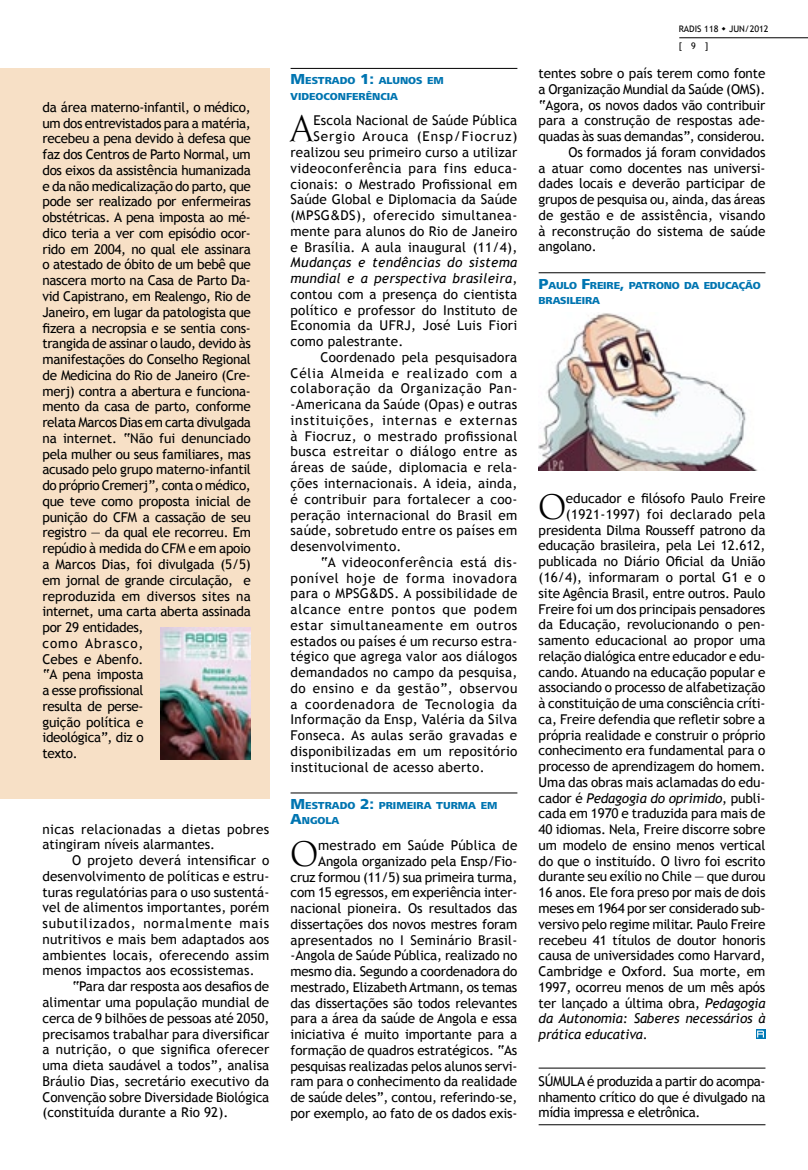
<style>
.page{position:relative;width:808px;height:1170px;background:#fff}
.page>*{position:absolute;margin:0;border:0;box-sizing:border-box;transform-origin:0 0}
.t1{font:35.85px "Goudy Trajan";color:#000}
.t2{font:13.5px/15.8px "Radis";letter-spacing:-.01em;color:#000;text-align:justify}
.t3{font:13.5px/15.8px "Radis";letter-spacing:.015em;color:#000;text-align:right}
.t4{font:italic 13.5px "Radis";letter-spacing:-.01em;color:#000}
.t5{font:13.5px/15.8px "Radis";letter-spacing:.025em;color:#000}
.t6{font:13.5px "Radis";letter-spacing:.01em;color:#000}
.t7{font:13.5px "Radis";letter-spacing:.02em;color:#000}
.t8{font:800 10.5px/15.8px "Frutiger Next LT";color:#0075b1}
.t9{font:9px/17.4px "Radis";color:#000}
.s1{font-size:15px}
.s2{font-style:italic}
.s3{font-style:normal}
</style>
<div class="page">
<hr style="left:679px;top:37px;width:129px;height:1px;background:#000">
<div style="left:0;top:68px;width:269px;height:730px;background:#f7e0c6"></div>
<hr style="left:291px;top:68px;width:226px;height:1px;background:#000">
<hr style="left:291px;top:792px;width:226px;height:1px;background:#000">
<hr style="left:539px;top:272px;width:226px;height:1px;background:#000">
<img style="left:539px;top:313px;width:218px;height:157px">
<div style="left:756px;top:1029px;width:9px;height:9px;background:#0079b6"></div>
<svg style="left:757px;top:1030px;width:7px;height:7px"></svg>
<img style="left:161px;top:627px;width:89px;height:132px">
<hr style="left:539px;top:1067px;width:226px;height:1px;background:#000">
<hr style="left:539px;top:1124px;width:226px;height:1px;background:#000">
<p class="t2" style="left:43px;top:99px;width:210px;text-align:left">da área materno-infantil, o médico, um dos entrevistados para a matéria, recebeu a pena devido à defesa que faz dos Centros de Parto Normal, um dos eixos da assistência humanizada e da não medicalização do parto, que pode ser realizado por enfermeiras obstétricas. A pena imposta ao mé&shy;dico teria a ver com episódio ocor&shy;rido em 2004, no qual ele assinara o atestado de óbito de um bebê que nascera morto na Casa de Parto Da&shy;vid Capistrano, em Realengo, Rio de<br>Janeiro, em lugar da patologista que fizera a necropsia e se sentia cons&shy;trangida de assinar o laudo, devido às manifestações do Conselho Regional de Medicina do Rio de Janeiro (Cre&shy;merj) contra a abertura e funciona&shy;mento da casa de parto, conforme relata Marcos Dias em carta divulgada na internet. “Não fui denunciado pela mulher ou seus familiares, mas acusado pelo grupo materno-infantil do próprio Cremerj”, conta o médico, que teve como proposta inicial de punição do CFM a cassação de seu registro — da qual ele recorreu. Em repúdio à medida do CFM e em apoio a Marcos Dias, foi divulgada (5/5) em jornal de grande circulação, e reproduzida em diversos sites na internet, uma carta aberta assinada por 29 entidades,<br>como Abrasco,<br>Cebes e Abenfo.<br>“A pena imposta<br>a esse profissional<br>resulta de perse-<br>guição política e<br>ideológica”, diz o<br>texto.</p>
<p class="t5" style="left:43px;top:821px;width:228px">nicas relacionadas a dietas pobres atingiram níveis alarmantes.</p>
<p class="t2" style="left:43px;top:852px;width:228px;text-indent:30px">O projeto deverá intensificar o desenvolvimento de políticas e estru&shy;turas regulatórias para o uso sustentá&shy;vel de alimentos importantes, porém subutilizados, normalmente mais nutritivos e mais bem adaptados aos ambientes locais, oferecendo assim menos impactos aos ecossistemas.</p>
<p class="t2" style="left:43px;top:978px;width:228px;text-indent:30px">“Para dar resposta aos desafios de alimentar uma população mundial de cerca de 9 bilhões de pessoas até 2050, precisamos trabalhar para diversificar a nutrição, o que significa oferecer uma dieta saudável a todos”, analisa Bráulio Dias, secretário executivo da Convenção sobre Diversidade Biológica (constituída durante a Rio 92).</p>
<p class="t8" style="left:291px;top:73px;width:155px"><span class="s1">M</span> ESTRADO <span class="s1">1:</span> ALUNOS EM<br>VIDEOCONFERÊNCIA</p>
<h1 class="t1" style="left:291px;top:109px;width:24px">A</h1>
<p class="t3" style="left:291px;top:113px;width:228px">Escola Nacional de Saúde Pública Sergio Arouca (Ensp/Fiocruz) realizou seu primeiro curso a utilizar videoconferência para fins educa&shy;cionais: o Mestrado Profissional em Saúde Global e Diplomacia da Saúde (MPSG&amp;DS), oferecido simultanea&shy;mente para alunos do Rio de Janeiro e Brasília. A aula inaugural (11/4),</p>
<p class="t2" style="left:291px;top:255px;width:228px"><span class="s2">Mudanças e tendências do sistema mundial e a perspectiva brasileira</span>, contou com a presença do cientista político e professor do Instituto de Economia da UFRJ, José Luis Fiori como palestrante.</p>
<p class="t2" style="left:291px;top:349px;width:228px;text-indent:30px">Coordenado pela pesquisadora Célia Almeida e realizado com a colaboração da Organização Pan--Americana da Saúde (Opas) e outras instituições, internas e externas à Fiocruz, o mestrado profissional busca estreitar o diálogo entre as áreas de saúde, diplomacia e rela&shy;ções internacionais. A ideia, ainda, é contribuir para fortalecer a coo&shy;peração internacional do Brasil em saúde, sobretudo entre os países em desenvolvimento.</p>
<p class="t2" style="left:291px;top:554px;width:228px;text-indent:30px">“A videoconferência está dis&shy;ponível hoje de forma inovadora para o MPSG&amp;DS. A possibilidade de alcance entre pontos que podem estar simultaneamente em outros estados ou países é um recurso estra&shy;tégico que agrega valor aos diálogos demandados no campo da pesquisa, do ensino e da gestão”, observou a coordenadora de Tecnologia da Informação da Ensp, Valéria da Silva Fonseca. As aulas serão gravadas e disponibilizadas em um repositório institucional de acesso aberto.</p>
<p class="t8" style="left:291px;top:797px;width:208px"><span class="s1">M</span> ESTRADO <span class="s1">2:</span> PRIMEIRA TURMA EM<br><span class="s1">A</span>NGOLA</p>
<h1 class="t1" style="left:291px;top:833px;width:29px">O</h1>
<p class="t2" style="left:291px;top:837px;width:228px;text-align:right">mestrado em Saúde Pública de Angola organizado pela Ensp/Fio&shy;cruz formou (11/5) sua primeira turma, com 15 egressos, em experiência inter&shy;nacional pioneira. Os resultados das dissertações dos novos mestres foram apresentados no I Seminário Brasil--Angola de Saúde Pública, realizado no mesmo dia. Segundo a coordenadora do mestrado, Elizabeth Artmann, os temas das dissertações são todos relevantes para a área da saúde de Angola e essa iniciativa é muito importante para a formação de quadros estratégicos. “As pesquisas realizadas pelos alunos servi&shy;ram para o conhecimento da realidade de saúde deles”, contou, referindo-se, por exemplo, ao fato de os dados exis-</p>
<p class="t9" style="left:679px;top:20px;width:91px">Radis 118 • JUN/2012 [9]</p>
<p class="t2" style="left:539px;top:66px;width:228px">tentes sobre o país terem como fonte</p>
<p class="t2" style="left:539px;top:81px;width:228px">a Organização Mundial da Saúde (OMS).</p>
<p class="t2" style="left:539px;top:97px;width:228px">“Agora, os novos dados vão contribuir</p>
<p class="t2" style="left:539px;top:113px;width:228px">para a construção de respostas ade-</p>
<p class="t2" style="left:539px;top:129px;width:228px">quadas às suas demandas”, considerou.</p>
<p class="t2" style="left:568px;top:144px;width:199px">Os formados já foram convidados</p>
<p class="t2" style="left:539px;top:160px;width:228px">a atuar como docentes nas universi-</p>
<p class="t2" style="left:539px;top:176px;width:228px">dades locais e deverão participar de</p>
<p class="t2" style="left:539px;top:192px;width:228px">grupos de pesquisa ou, ainda, das áreas</p>
<p class="t6" style="left:539px;top:207px;width:228px">de gestão e de assistência, visando</p>
<p class="t2" style="left:539px;top:223px;width:228px">à reconstrução do sistema de saúde</p>
<p class="t2" style="left:539px;top:239px;width:60px">angolano.</p>
<p class="t8" style="left:539px;top:277px;width:224px"><span class="s1">P</span>AULO <span class="s1">F</span>REIRE<span class="s1">,</span> PATRONO DA EDUCAÇÃO<br>BRASILEIRA</p>
<h1 class="t1" style="left:539px;top:486px;width:29px">O</h1>
<p class="t2" style="left:566px;top:490px;width:201px">educador e filósofo Paulo Freire</p>
<p class="t7" style="left:566px;top:506px;width:201px">(1921-1997) foi declarado pela</p>
<p class="t2" style="left:539px;top:522px;width:228px">presidenta Dilma Rousseff patrono da</p>
<p class="t2" style="left:539px;top:538px;width:228px">educação brasileira, pela Lei 12.612,</p>
<p class="t2" style="left:539px;top:553px;width:228px">publicada no Diário Oficial da União</p>
<p class="t2" style="left:539px;top:569px;width:228px">(16/4), informaram o portal G1 e o</p>
<p class="t2" style="left:539px;top:585px;width:228px">site Agência Brasil, entre outros. Paulo</p>
<p class="t2" style="left:539px;top:601px;width:228px">Freire foi um dos principais pensadores</p>
<p class="t2" style="left:539px;top:616px;width:228px">da Educação, revolucionando o pen-</p>
<p class="t2" style="left:539px;top:632px;width:228px">samento educacional ao propor uma</p>
<p class="t2" style="left:539px;top:648px;width:228px">relação dialógica entre educador e edu-</p>
<p class="t2" style="left:539px;top:664px;width:228px">cando. Atuando na educação popular e</p>
<p class="t2" style="left:539px;top:679px;width:228px">associando o processo de alfabetização</p>
<p class="t2" style="left:539px;top:695px;width:228px">à constituição de uma consciência críti-</p>
<p class="t2" style="left:539px;top:711px;width:228px">ca, Freire defendia que refletir sobre a</p>
<p class="t2" style="left:539px;top:727px;width:228px">própria realidade e construir o próprio</p>
<p class="t2" style="left:539px;top:742px;width:228px">conhecimento era fundamental para o</p>
<p class="t2" style="left:539px;top:758px;width:228px">processo de aprendizagem do homem.</p>
<p class="t2" style="left:539px;top:774px;width:228px">Uma das obras mais aclamadas do edu-</p>
<p class="t4" style="left:539px;top:789px;width:228px"><span class="s3">cador é</span> Pedagogia do oprimido<span class="s3">, publi-</span></p>
<p class="t2" style="left:539px;top:805px;width:228px">cada em 1970 e traduzida para mais de</p>
<p class="t2" style="left:539px;top:821px;width:228px">40 idiomas. Nela, Freire discorre sobre</p>
<p class="t2" style="left:539px;top:837px;width:228px">um modelo de ensino menos vertical</p>
<p class="t2" style="left:539px;top:853px;width:228px">do que o instituído. O livro foi escrito</p>
<p class="t2" style="left:539px;top:869px;width:228px">durante seu exílio no Chile — que durou</p>
<p class="t2" style="left:539px;top:884px;width:228px">16 anos. Ele fora preso por mais de dois</p>
<p class="t2" style="left:539px;top:900px;width:228px">meses em 1964 por ser considerado sub-</p>
<p class="t2" style="left:539px;top:916px;width:228px">versivo pelo regime militar. Paulo Freire</p>
<p class="t2" style="left:539px;top:932px;width:228px">recebeu 41 títulos de doutor honoris</p>
<p class="t2" style="left:539px;top:947px;width:228px">causa de universidades como Harvard,</p>
<p class="t2" style="left:539px;top:963px;width:228px">Cambridge e Oxford. Sua morte, em</p>
<p class="t2" style="left:539px;top:979px;width:228px">1997, ocorreu menos de um mês após</p>
<p class="t2" style="left:539px;top:995px;width:228px">ter lançado a última obra, <span class="s2">Pedagogia</span></p>
<p class="t4" style="left:539px;top:1010px;width:228px">da Autonomia: Saberes necessários à</p>
<p class="t4" style="left:539px;top:1026px;width:111px">prática educativa<span class="s3">.</span></p>
<p class="t2" style="left:539px;top:1073px;width:228px">SÚMULA é produzida a partir do acompa&shy;nhamento crítico do que é divulgado na mídia impressa e eletrônica.</p>
</div>
